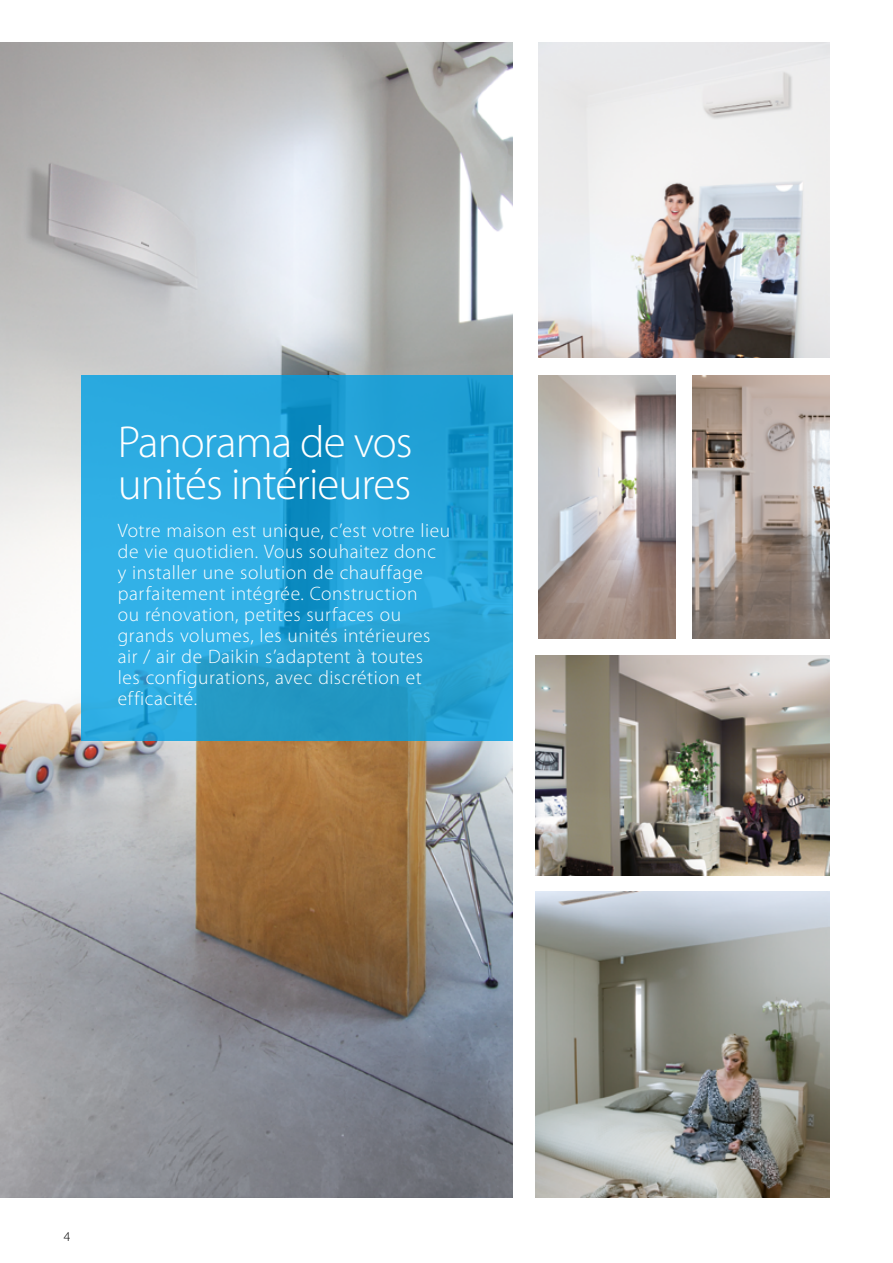
<style>
.page{position:relative;width:893px;height:1263px;background:#fff}
.page>*{position:absolute;margin:0;border:0;box-sizing:border-box;transform-origin:0 0}
._2011_titre{font:300 45px/42px "Myriad Pro";letter-spacing:-.02em;color:#fff}
._2011_chapo{font:300 19.5px/21px "Myriad Pro";letter-spacing:.03em;color:#fff}
.t1{font:300 13.5px "Myriad Pro";color:#000}
</style>
<div class="page">
<img style="left:692px;top:375px;width:137px;height:264px">
<img style="left:538px;top:375px;width:137px;height:264px">
<img style="left:536px;top:892px;width:293px;height:306px">
<img style="left:0;top:43px;width:513px;height:1155px">
<img style="left:536px;top:655px;width:293px;height:220px">
<img style="left:538px;top:43px;width:291px;height:314px">
<svg style="left:81px;top:375px;width:432px;height:365px;background:#26a4d8"></svg>
<p class="_2011_titre" style="left:118px;top:422px;width:296px">Panorama de vos unités intérieures</p>
<p class="_2011_chapo" style="left:118px;top:521px;width:334px">Votre maison est unique, c’est votre lieu de vie quotidien. Vous souhaitez donc<br>y installer une solution de chauffage parfaitement intégrée. Construction<br>ou rénovation, petites surfaces ou grands volumes, les unités intérieures air / air de Daikin s’adaptent à toutes<br>les configurations, avec discrétion et efficacité.</p>
<p class="t1" style="left:64px;top:1229px;width:8px">4</p>
</div>
